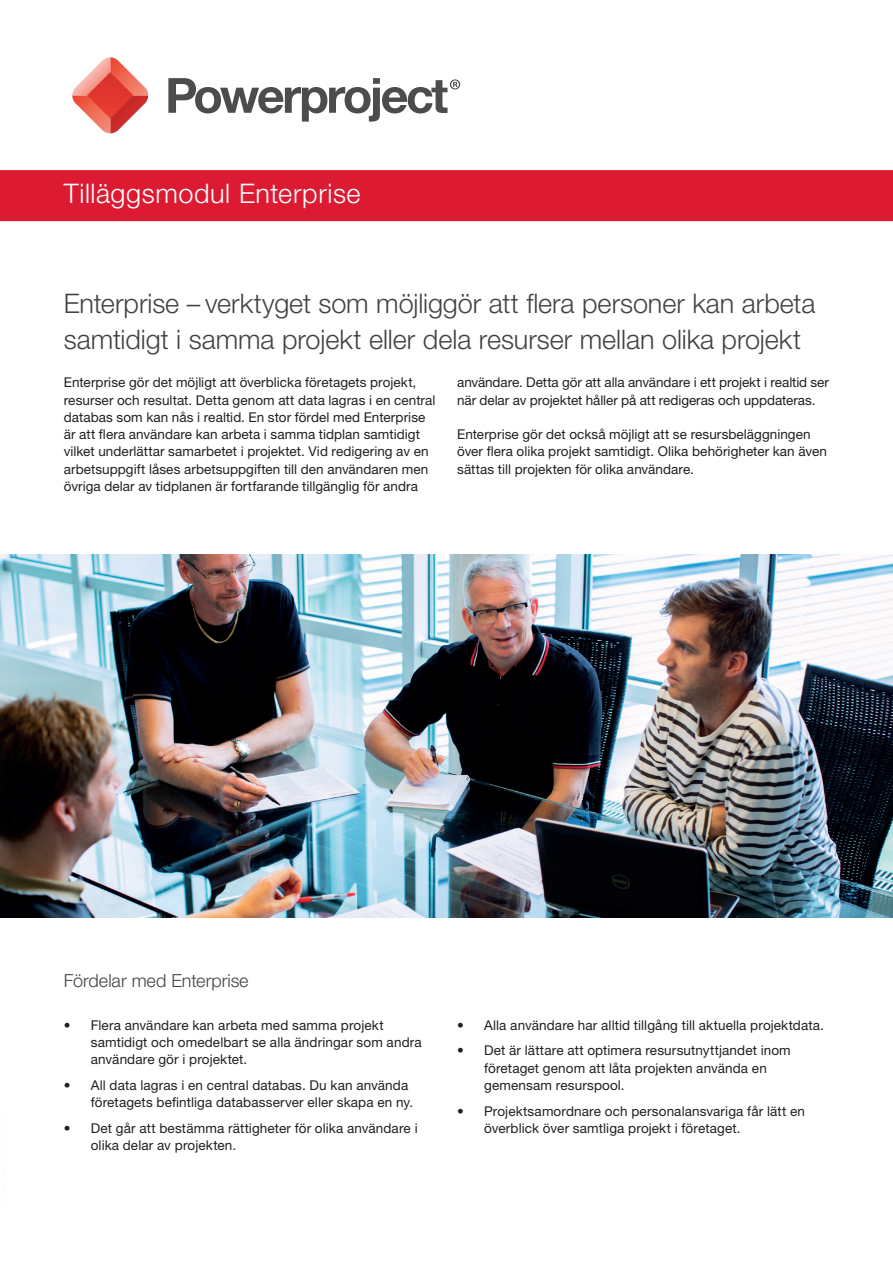
<style>
.page{position:relative;width:893px;height:1263px;background:#fff}
.page>*{position:absolute;margin:0;border:0;box-sizing:border-box;transform-origin:0 0}
.t1{font:300 27px/36px "Helvetica Neue LT Std";letter-spacing:-.005em;color:#414445}
.t2{font:300 27px "Helvetica Neue LT Std";letter-spacing:.02em;color:#fff}
.t3{font:300 18px "Helvetica Neue LT Std";color:#414445}
.t4{font:13.5px/17.2px "Helvetica Neue LT Std";letter-spacing:.005em;color:#231f20}
</style>
<div class="page">
<svg style="left:72px;top:57px;width:76px;height:76px"></svg>
<svg style="left:168px;top:78px;width:292px;height:44px"></svg>
<div style="left:0;top:170px;width:893px;height:51px;background:#dc1a32"></div>
<img style="left:0;top:555px;width:893px;height:363px">
<h1 class="t2" style="left:64px;top:177px;width:298px">Tilläggsmodul Enterprise</h1>
<h1 class="t1" style="left:64px;top:285px;width:753px">Enterprise – verktyget som möjliggör att flera personer kan arbeta samtidigt i samma projekt eller dela resurser mellan olika projekt</h1>
<p class="t4" style="left:64px;top:374px;width:373px">Enterprise gör det möjligt att överblicka företagets projekt, resurser och resultat. Detta genom att data lagras i en central databas som kan nås i realtid. En stor fördel med Enterprise är att flera användare kan arbeta i samma tidplan samtidigt vilket underlättar samarbetet i projektet. Vid redigering av en arbetsuppgift låses arbetsuppgiften till den användaren men övriga delar av tidplanen är fortfarande tillgänglig för andra</p>
<p class="t4" style="left:457px;top:374px;width:373px">användare. Detta gör att alla användare i ett projekt i realtid ser när delar av projektet håller på att redigeras och uppdateras.</p>
<p class="t4" style="left:457px;top:426px;width:371px">Enterprise gör det också möjligt att se resursbeläggningen över flera olika projekt samtidigt. Olika behörigheter kan även sättas till projekten för olika användare.</p>
<h2 class="t3" style="left:64px;top:969px;width:186px">Fördelar med Enterprise</h2>
<p class="t4" style="left:91px;top:1016px;width:332px;text-indent:-27px">• Flera användare kan arbeta med samma projekt samtidigt och omedelbart se alla ändringar som andra användare gör i projektet.</p>
<p class="t4" style="left:91px;top:1076px;width:324px;text-indent:-27px">• All data lagras i en central databas. Du kan använda företagets befintliga databasserver eller skapa en ny.</p>
<p class="t4" style="left:91px;top:1119px;width:328px;text-indent:-27px">• Det går att bestämma rättigheter för olika användare i olika delar av projekten.</p>
<p class="t4" style="left:457px;top:1016px;width:368px">• Alla användare har alltid tillgång till aktuella projektdata.</p>
<p class="t4" style="left:484px;top:1042px;width:308px;text-indent:-27px">• Det är lättare att optimera resursutnyttjandet inom företaget genom att låta projekten använda en gemensam resurspool.</p>
<p class="t4" style="left:484px;top:1102px;width:322px;text-indent:-27px">• Projektsamordnare och personalansvariga får lätt en överblick över samtliga projekt i företaget.</p>
</div>
